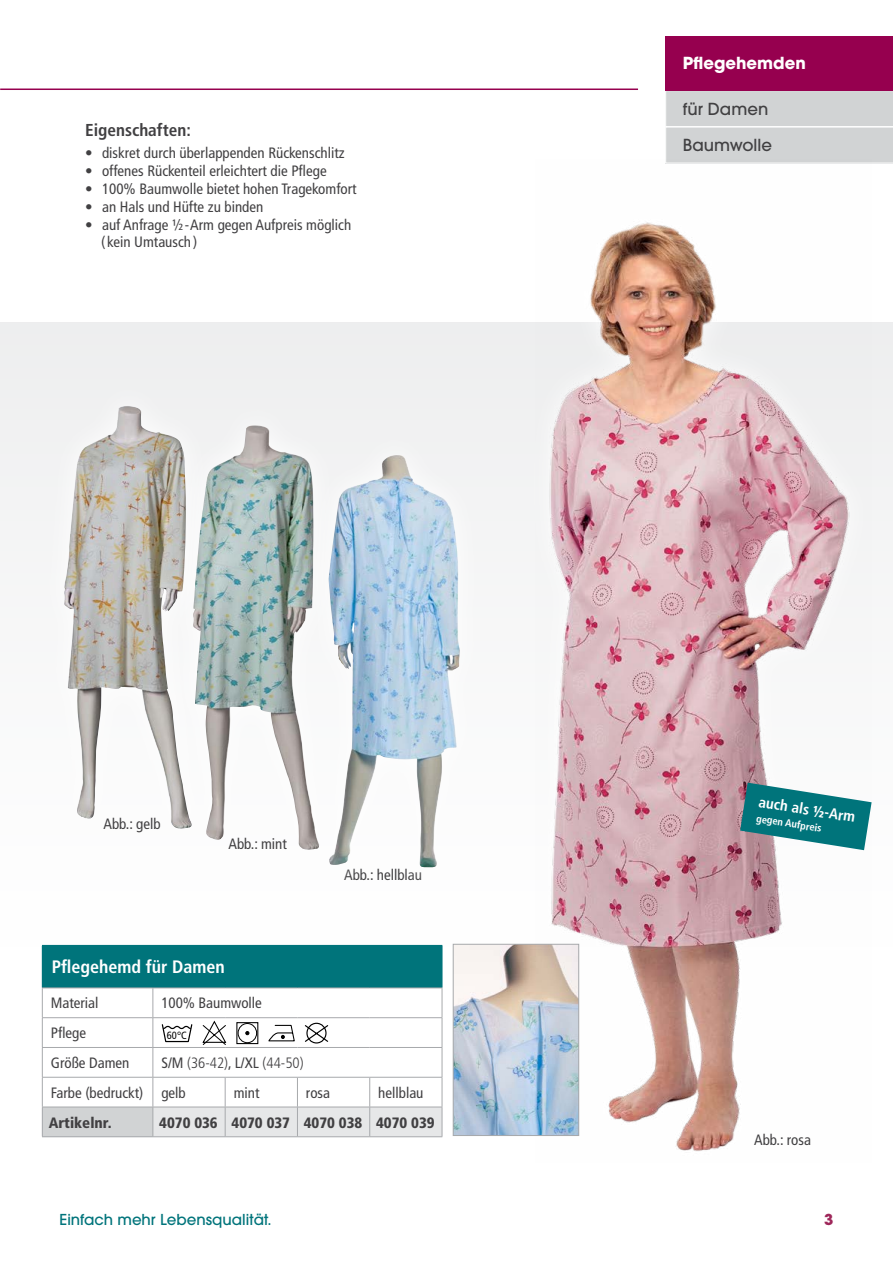
<style>
.page{position:relative;width:893px;height:1263px;background:#fff}
.page>*{position:absolute;margin:0;border:0;box-sizing:border-box;transform-origin:0 0}
.t1{font:700 condensed 18px "Frutiger LT Std";color:#fff}
.t2{font:700 condensed 17.25px "Frutiger LT Std";color:#414042}
.t3{font:500 16.5px "ITC Avant Garde Pro";color:#414042}
.t4{font:700 16.5px "ITC Avant Garde Pro";color:#fff}
.t5{font:condensed 15px/16.5px "Frutiger LT Std";color:#414042}
.t6{font:900 condensed 15px "Frutiger LT Std";color:#414042}
.t7{font:500 15px "ITC Avant Garde Pro";color:#00747b}
.t8{font:300 condensed 15px "Frutiger LT Pro";color:#414042}
.t9{font:700 condensed 15px "Frutiger LT Std";color:#fff}
.t10{font:700 15px "ITC Avant Garde Pro";color:#9e275a}
.t11{font:700 condensed 10.5px "Frutiger LT Std";color:#fff}
.t12{font:condensed 10.5px "Frutiger LT Std";color:#000}
.s1{font-style:inherit}
.s2{font-family:"Frutiger LT Std";font-weight:400}
.s3{font-family:"Frutiger LT Pro";font-weight:900}
</style>
<div class="page">
<div style="left:0;top:322px;width:893px;height:941px;background:linear-gradient(to right,#f9f9f9,#fff)"></div>
<svg style="left:0;top:0;width:1px;height:1188px"></svg>
<div style="left:665px;top:90px;width:228px;height:73px;background:#d1d3d4"></div>
<hr style="left:0;top:89px;width:638px;height:1px;background:#96004f">
<div style="left:666px;top:36px;width:227px;height:54px;background:#96004f"></div>
<div style="left:524px;top:198px;width:350px;height:978px;background:#fff"></div>
<img style="left:535px;top:160px;width:337px;height:991px">
<div style="left:38px;top:379px;width:179px;height:476px;background:#f7f7f8"></div>
<img style="left:64px;top:406px;width:102px;height:413px">
<img style="left:455px;top:946px;width:122px;height:188px">
<div style="left:453px;top:944px;width:126px;height:192px;border:1px solid #a7a9ac"></div>
<svg style="left:166px;top:399px;width:179px;height:476px"></svg>
<img style="left:192px;top:425px;width:129px;height:425px">
<div style="left:42px;top:945px;width:400px;height:43px;background:#00747b"></div>
<hr style="left:442px;top:946px;width:1px;height:42px;background:#00747b">
<svg style="left:42px;top:988px;width:401px;height:149px"></svg>
<svg style="left:302px;top:428px;width:185px;height:466px"></svg>
<img style="left:329px;top:456px;width:131px;height:411px">
<svg style="left:740px;top:783px;width:132px;height:67px"></svg>
<p class="t2" style="left:85px;top:119px;width:107px">Eigenschaften:</p>
<p class="t5" style="left:85px;top:145px;width:261px">• diskret durch überlappenden Rückenschlitz</p>
<p class="t5" style="left:85px;top:163px;width:243px">• offenes Rückenteil erleichtert die Pflege</p>
<p class="t5" style="left:85px;top:181px;width:273px">• 100% Baumwolle bietet hohen Tragekomfort</p>
<p class="t5" style="left:85px;top:199px;width:180px">• an Hals und Hüfte zu binden</p>
<p class="t5" style="left:101px;top:217px;width:252px;text-indent:-16px">• auf Anfrage ½-Arm gegen Aufpreis möglich ( kein Umtausch )</p>
<p class="t5" style="left:103px;top:816px;width:59px">Abb.: gelb</p>
<p class="t5" style="left:228px;top:835px;width:60px">Abb.: mint</p>
<p class="t5" style="left:344px;top:867px;width:79px">Abb.: hellblau</p>
<p class="t1" style="left:52px;top:956px;width:175px">Pflegehemd für Damen</p>
<p class="t5" style="left:51px;top:995px;width:49px">Material</p>
<p class="t5" style="left:161px;top:995px;width:102px">100% Baumwolle</p>
<p class="t5" style="left:51px;top:1018px;width:80px;line-height:29.7px">Pflege<br>Größe Damen</p>
<p class="t12" style="left:167px;top:1029px;width:21px">60<span class="s1">°C</span></p>
<p class="t8" style="left:161px;top:1054px;width:144px"><span class="s2">S/M</span> (36-42)<span class="s2">, L/XL</span> (44-50)</p>
<p class="t5" style="left:51px;top:1084px;width:136px">Farbe (bedruckt) gelb</p>
<p class="t5" style="left:234px;top:1084px;width:27px">mint</p>
<p class="t5" style="left:306px;top:1084px;width:26px">rosa</p>
<p class="t5" style="left:378px;top:1084px;width:47px">hellblau</p>
<p class="t6" style="left:49px;top:1113px;width:65px">Artikelnr.</p>
<p class="t6" style="left:159px;top:1113px;width:277px">4070 036 4070 037 4070 038 4070 039</p>
<p class="t4" style="left:683px;top:52px;width:125px">Pflegehemden</p>
<p class="t3" style="left:683px;top:98px;width:87px">für Damen</p>
<p class="t3" style="left:683px;top:135px;width:91px">Baumwolle</p>
<p class="t9" style="left:760px;top:793px;width:99px;rotate:9deg">auch als <span class="s3">½</span>-Arm</p>
<p class="t11" style="left:757px;top:812px;width:68px;rotate:9deg">gegen Aufpreis</p>
<p class="t5" style="left:754px;top:1132px;width:58px">Abb.: rosa</p>
<p class="t7" style="left:60px;top:1210px;width:214px">Einfach mehr Lebensqualität.</p>
<p class="t10" style="left:824px;top:1209px;width:11px">3</p>
</div>
